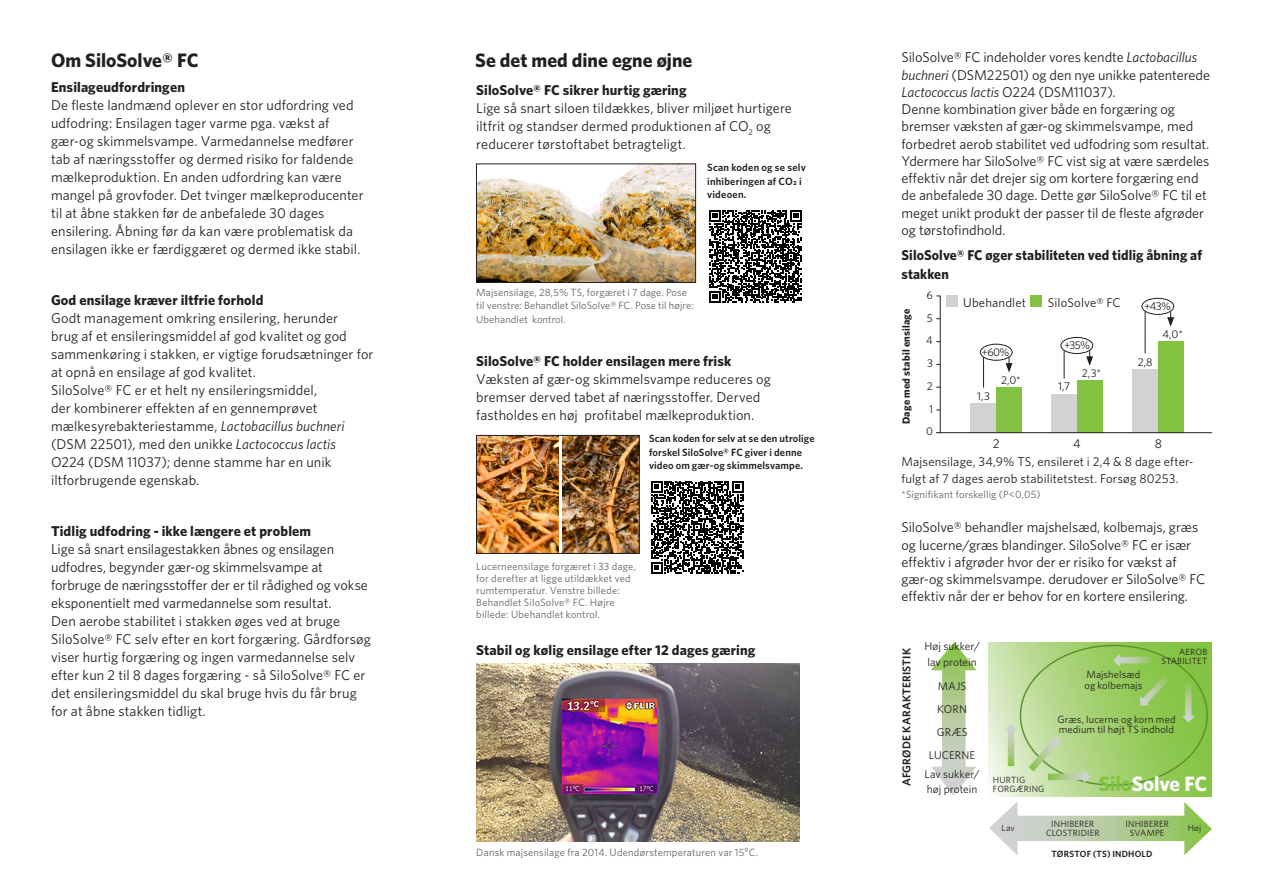
<style>
.page{position:relative;width:1263px;height:893px;background:#fff}
.page>*{position:absolute;margin:0;border:0;box-sizing:border-box;transform-origin:0 0}
.t1{font:700 20.85px "Whitney";letter-spacing:-.005em;color:#fff}
.t2{font:700 19.5px "Whitney";color:#231f20}
.t3{font:14.25px/18px "Whitney";color:#231f20}
.t4{font:700 14.25px/19.5px "Whitney";letter-spacing:.01em;color:#231f20}
.t5{font:12.75px/17.2px "Whitney";letter-spacing:.01em;color:#231f20}
.t6{font:11.25px/22.6px "Whitney";letter-spacing:.005em;color:#231f20}
.t7{font:600 11.25px "Whitney";letter-spacing:.01em;color:#231f20}
.t8{font:10.5px/12px "Whitney";letter-spacing:.015em;color:#636366}
.t9{font:600 10.5px/13.5px "Whitney";letter-spacing:.01em;color:#231f20}
.t10{font:10.5px/10.5px "Whitney";letter-spacing:.01em;color:#231f20}
.t11{font:700 10.5px "Whitney";letter-spacing:.015em;color:#231f20}
.t12{font:9px/9px "Whitney";letter-spacing:.015em;color:#231f20;text-align:center}
.t13{font:600 9px "Whitney";letter-spacing:.02em;color:#231f20}
.s1{font-style:italic}
.s2{color:#81c340}
</style>
<div class="page">
<svg style="left:988px;top:642px;width:223px;height:154px;background:#a6d177"></svg>
<svg style="left:1182px;top:680px;width:13px;height:42px"></svg>
<svg style="left:1004px;top:724px;width:13px;height:42px"></svg>
<svg style="left:1140px;top:673px;width:32px;height:32px"></svg>
<svg style="left:1113px;top:654px;width:43px;height:13px"></svg>
<svg style="left:1029px;top:737px;width:61px;height:46px;background:#bad798"></svg>
<svg style="left:931px;top:642px;width:46px;height:154px"></svg>
<svg style="left:989px;top:802px;width:223px;height:53px"></svg>
<div style="left:1051px;top:394px;width:26px;height:39px;background:#d1d2d4"></div>
<div style="left:1077px;top:380px;width:25px;height:53px;background:#81c340"></div>
<div style="left:970px;top:403px;width:26px;height:30px;background:#d1d2d4"></div>
<div style="left:996px;top:387px;width:25px;height:46px;background:#81c340"></div>
<div style="left:1132px;top:369px;width:26px;height:64px;background:#d1d2d4"></div>
<div style="left:1158px;top:341px;width:25px;height:92px;background:#81c340"></div>
<hr style="left:940px;top:296px;width:1px;height:137px;background:#231f20">
<div style="left:947px;top:296px;width:11px;height:11px;background:#d1d2d4"></div>
<div style="left:1031px;top:296px;width:11px;height:11px;background:#81c340"></div>
<svg style="left:1005px;top:357px;width:7px;height:16px"></svg>
<svg style="left:1086px;top:350px;width:7px;height:16px"></svg>
<svg style="left:1167px;top:311px;width:7px;height:16px"></svg>
<hr style="left:983px;top:357px;width:1px;height:31px;background:#231f20">
<svg style="left:1064px;top:350px;width:1px;height:29px"></svg>
<hr style="left:1145px;top:311px;width:1px;height:42px;background:#231f20">
<div style="left:980px;top:344px;width:32px;height:16px;background:#fff;border-radius:50%"></div>
<div style="left:980px;top:344px;width:32px;height:17px;border:1px solid #231f20;border-radius:50%"></div>
<div style="left:1061px;top:337px;width:32px;height:16px;background:#fff;border-radius:50%"></div>
<div style="left:1060px;top:337px;width:33px;height:17px;border:1px solid #231f20;border-radius:50%"></div>
<div style="left:1142px;top:298px;width:32px;height:16px;background:#fff;border-radius:50%"></div>
<div style="left:1141px;top:298px;width:33px;height:17px;border:1px solid #231f20;border-radius:50%"></div>
<hr style="left:936px;top:432px;width:276px;height:1px;background:#231f20">
<img style="left:476px;top:664px;width:323px;height:178px">
<img style="left:478px;top:166px;width:216px;height:115px">
<div style="left:476px;top:164px;width:220px;height:119px;border:1px solid #231f20"></div>
<svg style="left:709px;top:210px;width:92px;height:92px"></svg>
<svg style="left:558px;top:437px;width:1px;height:115px"></svg>
<img style="left:478px;top:437px;width:80px;height:115px">
<img style="left:562px;top:437px;width:75px;height:115px">
<div style="left:476px;top:435px;width:163px;height:119px;border:1px solid #231f20"></div>
<svg style="left:651px;top:481px;width:92px;height:92px"></svg>
<h2 class="t2" style="left:51px;top:47px;width:149px">Om SiloSolve® FC</h2>
<p class="t4" style="left:51px;top:77px;width:136px">Ensilageudfordringen</p>
<p class="t3" style="left:51px;top:95px;width:314px">De fleste landmænd oplever en stor udfordring ved udfodring: Ensilagen tager varme pga. vækst af gær-og skimmelsvampe. Varmedannelse medfører tab af næringsstoffer og dermed risiko for faldende mælkeproduktion. En anden udfordring kan være mangel på grovfoder. Det tvinger mælkeproducenter til at åbne stakken før de anbefalede 30 dages ensilering. Åbning før da kan være problematisk da ensilagen ikke er færdiggæret og dermed ikke stabil.</p>
<p class="t4" style="left:51px;top:290px;width:214px">God ensilage kræver iltfrie forhold</p>
<p class="t3" style="left:51px;top:308px;width:324px">Godt management omkring ensilering, herunder<br>brug af et ensileringsmiddel af god kvalitet og god sammenkøring i stakken, er vigtige forudsætninger for at opnå en ensilage af god kvalitet.<br>SiloSolve® FC er et helt ny ensileringsmiddel,<br>der kombinerer effekten af en gennemprøvet mælkesyrebakteriestamme, <span class="s1">Lactobacillus buchneri </span>(DSM 22501), med den unikke <span class="s1">Lactococcus lactis<br></span>O224 (DSM 11037); denne stamme har en unik iltforbrugende egenskab.</p>
<p class="t4" style="left:51px;top:521px;width:262px">Tidlig udfodring - ikke længere et problem</p>
<p class="t3" style="left:51px;top:540px;width:321px">Lige så snart ensilagestakken åbnes og ensilagen udfodres, begynder gær-og skimmelsvampe at forbruge de næringsstoffer der er til rådighed og vokse eksponentielt med varmedannelse som resultat.<br>Den aerobe stabilitet i stakken øges ved at bruge SiloSolve® FC selv efter en kort forgæring. Gårdforsøg viser hurtig forgæring og ingen varmedannelse selv efter kun 2 til 8 dages forgæring - så SiloSolve® FC er det ensileringsmiddel du skal bruge hvis du får brug for at åbne stakken tidligt.</p>
<h2 class="t2" style="left:475px;top:47px;width:219px">Se det med dine egne øjne</h2>
<p class="t4" style="left:476px;top:80px;width:212px">SiloSolve® FC sikrer hurtig gæring</p>
<p class="t3" style="left:476px;top:98px;width:317px">Lige så snart siloen tildækkes, bliver miljøet hurtigere iltfrit og standser dermed produktionen af CO<sub>2</sub> og reducerer tørstoftabet betragteligt.</p>
<p class="t9" style="left:707px;top:160px;width:100px">Scan koden og se selv inhiberingen af CO2 i videoen.</p>
<p class="t8" style="left:476px;top:285px;width:219px;line-height:13.5px">Majsensilage, 28,5% TS, forgæret i 7 dage. Pose til venstre: Behandlet SiloSolve® FC. Pose til højre:<br>Ubehandlet kontrol.</p>
<p class="t4" style="left:476px;top:351px;width:257px">SiloSolve® FC holder ensilagen mere frisk</p>
<p class="t3" style="left:476px;top:370px;width:296px">Væksten af gær-og skimmelsvampe reduceres og bremser derved tabet af næringsstoffer. Derved fastholdes en høj profitabel mælkeproduktion.</p>
<p class="t9" style="left:649px;top:432px;width:167px">Scan koden for selv at se den utrolige forskel SiloSolve® FC giver i denne video om gær-og skimmelsvampe.</p>
<p class="t8" style="left:476px;top:560px;width:161px">Lucerneensilage forgæret i 33 dage, for derefter at ligge utildækket ved rumtemperatur. Venstre billede:<br>Behandlet SiloSolve® FC. Højre billede: Ubehandlet kontrol.</p>
<p class="t3" style="left:901px;top:48px;width:310px;line-height:17.2px">SiloSolve® FC indeholder vores kendte <span class="s1">Lactobacillus buchneri</span> (DSM22501) og den nye unikke patenterede <span class="s1">Lactococcus lactis</span> O224 (DSM11037).<br>Denne kombination giver både en forgæring og bremser væksten af gær-og skimmelsvampe, med forbedret aerob stabilitet ved udfodring som resultat.<br>Ydermere har SiloSolve® FC vist sig at være særdeles effektiv når det drejer sig om kortere forgæring end de anbefalede 30 dage. Dette gør SiloSolve® FC til et meget unikt produkt der passer til de fleste afgrøder og tørstofindhold.</p>
<p class="t4" style="left:901px;top:245px;width:302px">SiloSolve® FC øger stabiliteten ved tidlig åbning af stakken</p>
<p class="t11" style="left:899px;top:424px;width:117px;rotate:-90deg">Dage med stabil ensilage</p>
<p class="t5" style="left:901px;top:452px;width:294px">Majsensilage, 34,9% TS, ensileret i 2,4 &amp; 8 dage efter&shy;fulgt af 7 dages aerob stabilitetstest. Forsøg 80253.</p>
<p class="t8" style="left:901px;top:488px;width:141px">*Signifikant forskellig (P&lt;0,05)</p>
<p class="t6" style="left:926px;top:283px;width:8px;text-align:justify">6<br>5<br>4<br>3<br>2<br>1<br>0</p>
<p class="t5" style="left:963px;top:294px;width:64px">Ubehandlet</p>
<p class="t5" style="left:1048px;top:294px;width:74px">SiloSolve® FC</p>
<p class="t6" style="left:1144px;top:295px;width:28px">+43%</p>
<p class="t6" style="left:1162px;top:322px;width:22px">4,0*</p>
<p class="t6" style="left:1064px;top:334px;width:27px">+35%</p>
<p class="t6" style="left:981px;top:340px;width:29px">+60%</p>
<p class="t6" style="left:1138px;top:350px;width:17px">2,8</p>
<p class="t6" style="left:1082px;top:362px;width:21px">2,3*</p>
<p class="t6" style="left:1001px;top:368px;width:21px">2,0*</p>
<p class="t6" style="left:1058px;top:375px;width:14px">1,7</p>
<p class="t6" style="left:977px;top:384px;width:14px">1,3</p>
<p class="t5" style="left:993px;top:435px;width:8px">2</p>
<p class="t5" style="left:1073px;top:435px;width:9px">4</p>
<p class="t5" style="left:1155px;top:435px;width:9px">8</p>
<p class="t3" style="left:901px;top:518px;width:305px;line-height:17.2px">SiloSolve® behandler majshelsæd, kolbemajs, græs og lucerne/græs blandinger. SiloSolve® FC er især effektiv i afgrøder hvor der er risiko for vækst af gær-og skimmelsvampe. derudover er SiloSolve® FC effektiv når der er behov for en kortere ensilering.</p>
<p class="t4" style="left:476px;top:640px;width:281px">Stabil og kølig ensilage efter 12 dages gæring</p>
<p class="t6" style="left:924px;top:639px;width:57px;line-height:15.1px">Høj sukker/ lav protein</p>
<p class="t6" style="left:929px;top:674px;width:48px;line-height:23.1px;text-align:center">MAJS<br>KORN<br>GRÆS<br>LUCERNE</p>
<p class="t6" style="left:925px;top:767px;width:56px;line-height:15.1px">Lav sukker/ høj protein</p>
<p class="t7" style="left:899px;top:786px;width:140px;rotate:-90deg">AFGRØDE KARAKTERISTIK</p>
<p class="t8" style="left:476px;top:846px;width:283px">Dansk majsensilage fra 2014. Udendørstemperaturen var 150C.</p>
<p class="t10" style="left:1084px;top:669px;width:59px">Majshelsæd og kolbemajs</p>
<p class="t12" style="left:1161px;top:647px;width:47px;text-align:right">AEROB<br>STABILITET</p>
<p class="t10" style="left:1057px;top:714px;width:120px">Græs, lucerne og korn med medium til højt TS indhold</p>
<p class="t12" style="left:993px;top:775px;width:53px;text-align:left">HURTIG<br>FORGÆRING</p>
<h1 class="t1" style="left:1099px;top:769px;width:110px"><span class="s2">Silo</span>Solve FC</h1>
<p class="t12" style="left:1046px;top:819px;width:55px">INHIBERER<br>CLOSTRIDIER</p>
<p class="t12" style="left:1126px;top:819px;width:45px">INHIBERER<br>SVAMPE</p>
<p class="t12" style="left:1001px;top:823px;width:15px">Lav</p>
<p class="t12" style="left:1188px;top:823px;width:15px">Høj</p>
<p class="t13" style="left:1051px;top:848px;width:102px">TØRSTOF (TS) INDHOLD</p>
</div>
